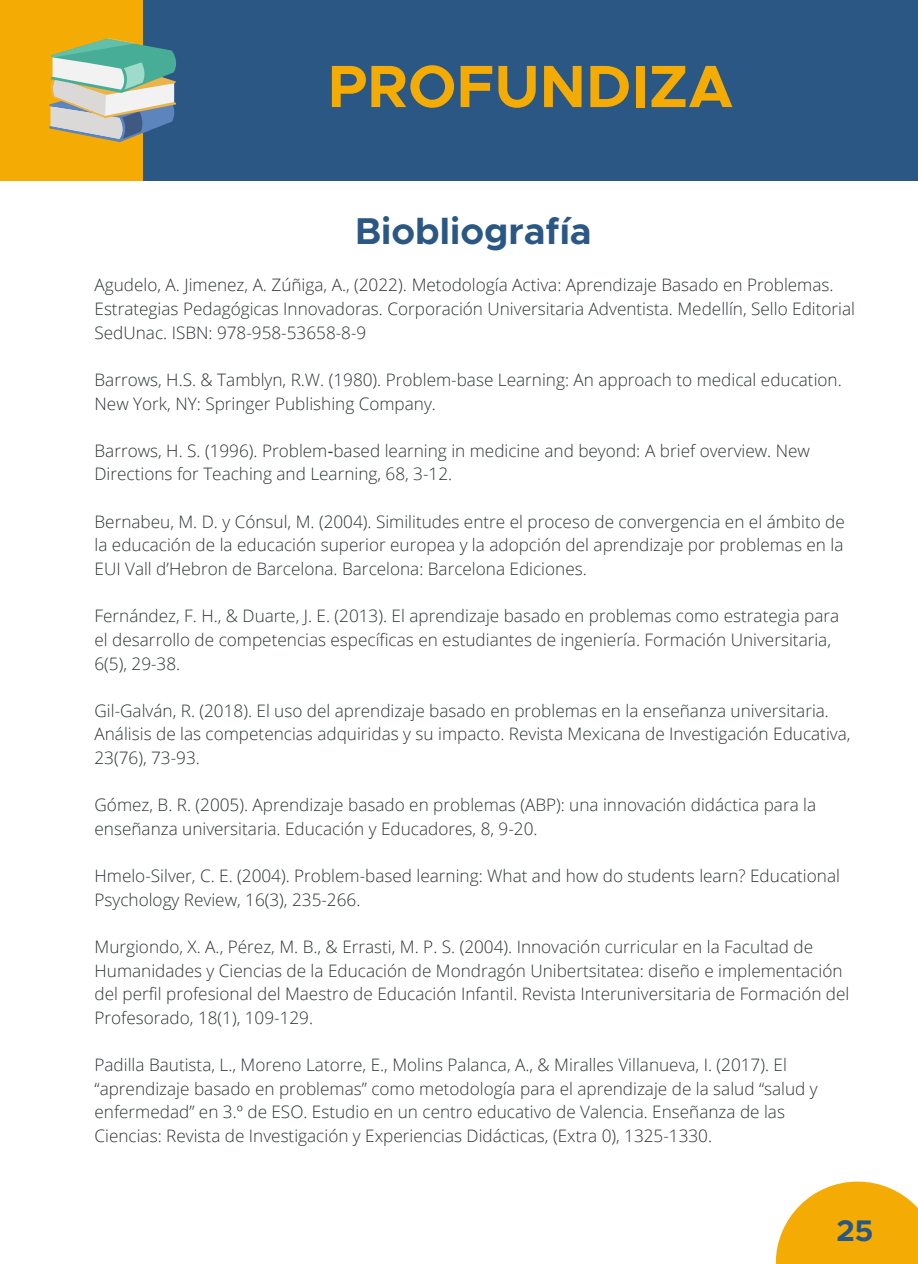
<style>
.page{position:relative;width:918px;height:1264px;background:#fff}
.page>*{position:absolute;margin:0;border:0;box-sizing:border-box;transform-origin:0 0}
.t1{font:700 59.85px "Metropolis";color:#f4ac04}
.t2{font:700 37.5px "Metropolis";color:#2b5784}
.t3{font:700 30px "Metropolis";color:#2b5784}
.t4{font:300 17.25px/23.5px "Open Sans";color:#2e3436}
.s1{font-family:"Noto Sans";font-weight:400}
</style>
<div class="page">
<div style="left:143px;top:0;width:775px;height:180px;background:#2b5784"></div>
<div style="left:0;top:0;width:143px;height:180px;background:#f4ac04"></div>
<svg style="left:776px;top:1181px;width:142px;height:82px;fill:#f4ac04"></svg>
<svg style="left:49px;top:39px;width:127px;height:103px"></svg>
<h1 class="t1" style="left:328px;top:59px;width:407px">PROFUNDIZA</h1>
<p class="t2" style="left:355px;top:214px;width:238px">Biobliografía</p>
<h2 class="t4" style="left:95px;top:273px;width:762px">Agudelo, A. Jimenez, A. Zúñiga, A., (2022). Metodología Activa: Aprendizaje Basado en Problemas.<br>Estrategias Pedagógicas Innovadoras. Corporación Universitaria Adventista. Medellín, Sello Editorial<br>SedUnac. ISBN: 978-958-53658-8-9</h2>
<p class="t4" style="left:95px;top:367px;width:749px">Barrows, H.S. &amp; Tamblyn, R.W. (1980). Problem-base Learning: An approach to medical education.<br>New York, NY: Springer Publishing Company.</p>
<p class="t4" style="left:95px;top:438px;width:717px">Barrows, H. S. (1996). Problem<span class="s1">‐</span>based learning in medicine and beyond: A brief overview. New<br>Directions for Teaching and Learning, 68, 3-12.</p>
<p class="t4" style="left:95px;top:509px;width:752px;text-align:justify">Bernabeu, M. D. y Cónsul, M. (2004). Similitudes entre el proceso de convergencia en el ámbito de la educación de la educación superior europea y la adopción del aprendizaje por problemas en la EUI Vall d’Hebron de Barcelona. Barcelona: Barcelona Ediciones.</p>
<p class="t4" style="left:95px;top:603px;width:746px">Fernández, F. H., &amp; Duarte, J. E. (2013). El aprendizaje basado en problemas como estrategia para el desarrollo de competencias específicas en estudiantes de ingeniería. Formación Universitaria,<br>6(5), 29-38.</p>
<p class="t4" style="left:95px;top:698px;width:757px">Gil-Galván, R. (2018). El uso del aprendizaje basado en problemas en la enseñanza universitaria.<br>Análisis de las competencias adquiridas y su impacto. Revista Mexicana de Investigación Educativa,<br>23(76), 73-93.</p>
<p class="t4" style="left:95px;top:792px;width:723px">Gómez, B. R. (2005). Aprendizaje basado en problemas (ABP): una innovación didáctica para la enseñanza universitaria. Educación y Educadores, 8, 9-20.</p>
<p class="t4" style="left:95px;top:863px;width:747px">Hmelo-Silver, C. E. (2004). Problem-based learning: What and how do students learn? Educational<br>Psychology Review, 16(3), 235-266.</p>
<p class="t4" style="left:95px;top:934px;width:756px">Murgiondo, X. A., Pérez, M. B., &amp; Errasti, M. P. S. (2004). Innovación curricular en la Facultad de Humanidades y Ciencias de la Educación de Mondragón Unibertsitatea: diseño e implementación del perfil profesional del Maestro de Educación Infantil. Revista Interuniversitaria de Formación del Profesorado, 18(1), 109-129.</p>
<p class="t4" style="left:95px;top:1052px;width:725px">Padilla Bautista, L., Moreno Latorre, E., Molins Palanca, A., &amp; Miralles Villanueva, I. (2017). El “aprendizaje basado en problemas” como metodología para el aprendizaje de la salud “salud y enfermedad” en 3.º de ESO. Estudio en un centro educativo de Valencia. Enseñanza de las Ciencias: Revista de Investigación y Experiencias Didácticas, (Extra 0), 1325-1330.</p>
<p class="t3" style="left:837px;top:1216px;width:38px">25</p>
</div>
